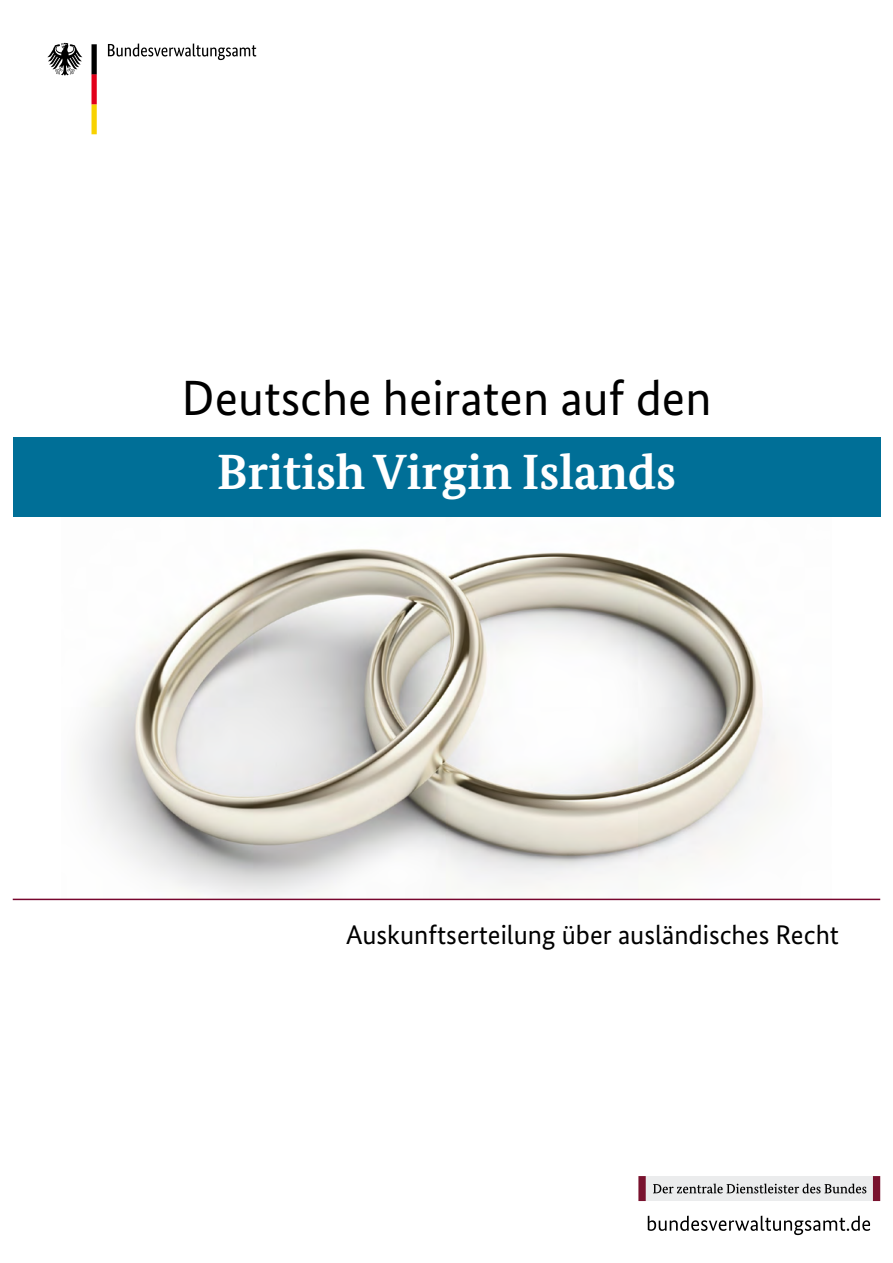
<style>
.page{position:relative;width:893px;height:1263px;background:#fff}
.page>*{position:absolute;margin:0;border:0;box-sizing:border-box;transform-origin:0 0}
.t1{font:49.5px "Bundes Sans";color:#000}
.t2{font:700 49.5px "Bundes Serif";color:#fff}
.t3{font:27px "Bundes Sans";color:#000}
</style>
<div class="page">
<img style="left:62px;top:549px;width:769px;height:350px">
<div style="left:13px;top:437px;width:867px;height:80px;background:#006f97"></div>
<hr style="left:13px;top:899px;width:867px;height:1px;background:#77062e">
<svg style="left:108px;top:44px;width:148px;height:16px"></svg>
<svg style="left:47px;top:43px;width:35px;height:33px"></svg>
<svg style="left:92px;top:44px;width:5px;height:90px"></svg>
<div style="left:641px;top:1176px;width:237px;height:25px;background:#ebeced"></div>
<svg style="left:653px;top:1183px;width:213px;height:10px"></svg>
<div style="left:638px;top:1176px;width:8px;height:25px;background:#79122e"></div>
<div style="left:873px;top:1176px;width:7px;height:25px;background:#79122e"></div>
<svg style="left:648px;top:1216px;width:222px;height:19px"></svg>
<p class="t1" style="left:182px;top:368px;width:531px">Deutsche heiraten auf den</p>
<p class="t2" style="left:217px;top:442px;width:461px">British Virgin Islands</p>
<p class="t3" style="left:346px;top:919px;width:494px">Auskunftserteilung über ausländisches Recht</p>
</div>
